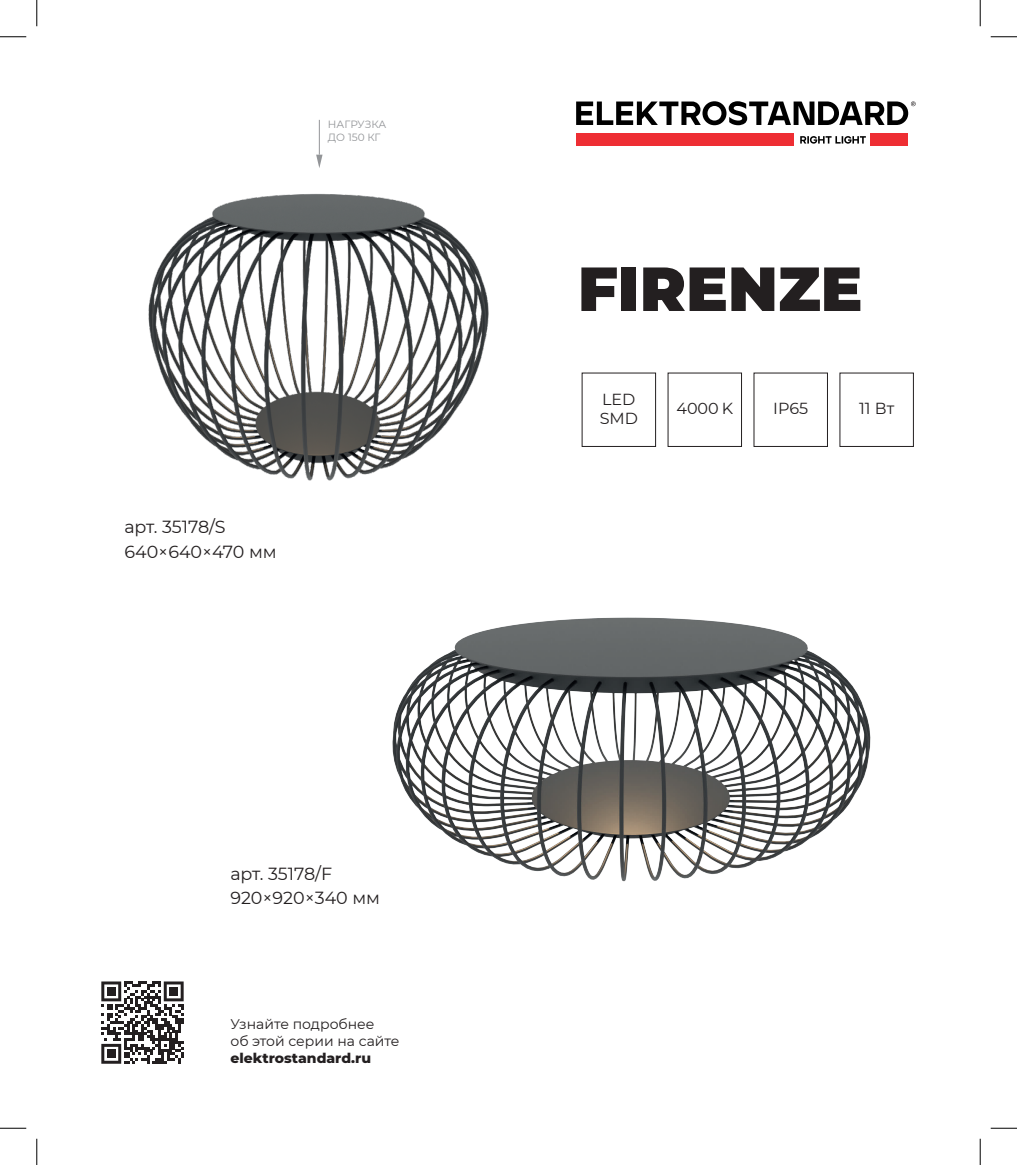
<style>
.page{position:relative;width:1017px;height:1165px;background:#fff}
.page>*{position:absolute;margin:0;border:0;box-sizing:border-box;transform-origin:0 0}
.t1{font:900 62.12px "Montserrat";color:#231f20}
.t2{font:17.5px "Montserrat";color:#231f20}
.t3{font:15.92px "Montserrat";color:#231f20}
.t4{font:14px/16.8px "Montserrat";color:#231f20}
.t5{font:800 14px "Montserrat";color:#231f20}
.t6{font:10.5px/12.6px "Montserrat";color:#939598}
</style>
<div class="page">
<svg style="left:800px;top:136px;width:65px;height:8px"></svg>
<svg style="left:576px;top:101px;width:339px;height:24px"></svg>
<div style="left:576px;top:134px;width:217px;height:12px;background:#ee2e33"></div>
<div style="left:869px;top:134px;width:38px;height:12px;background:#ee2e33"></div>
<img style="left:392px;top:617px;width:479px;height:265px">
<img style="left:148px;top:193px;width:341px;height:288px">
<hr style="left:319px;top:120px;width:1px;height:35px;background:#939598">
<svg style="left:316px;top:155px;width:6px;height:13px"></svg>
<svg style="left:101px;top:981px;width:82px;height:83px"></svg>
<div style="left:107px;top:987px;width:8px;height:9px;background:#231f20"></div>
<div style="left:169px;top:987px;width:9px;height:9px;background:#231f20"></div>
<div style="left:107px;top:1049px;width:8px;height:9px;background:#231f20"></div>
<svg style="left:0;top:36px;width:26px;height:1px"></svg>
<svg style="left:990px;top:36px;width:26px;height:1px"></svg>
<svg style="left:0;top:1128px;width:26px;height:1px"></svg>
<svg style="left:990px;top:1128px;width:26px;height:1px"></svg>
<svg style="left:36px;top:0;width:1px;height:26px"></svg>
<svg style="left:36px;top:1139px;width:1px;height:26px"></svg>
<svg style="left:979px;top:0;width:1px;height:26px"></svg>
<svg style="left:979px;top:1139px;width:1px;height:26px"></svg>
<p class="t6" style="left:328px;top:118px;width:60px">НАГРУЗКА<br>ДО 150 КГ</p>
<p class="t2" style="left:124px;top:515px;width:102px">арт. 35178/S</p>
<p class="t2" style="left:124px;top:539px;width:154px">640×640×470 мм</p>
<p class="t2" style="left:230px;top:861px;width:103px">арт. 35178/F</p>
<p class="t2" style="left:230px;top:886px;width:151px">920×920×340 мм</p>
<p class="t4" style="left:230px;top:1015px;width:170px">Узнайте подробнее<br>об этой серии на сайте</p>
<p class="t5" style="left:230px;top:1047px;width:142px">elektrostandard.ru</p>
<p class="t1" style="left:577px;top:242px;width:286px">FIRENZE</p>
<p class="t3" style="left:602px;top:388px;width:35px">LED</p>
<p class="t3" style="left:599px;top:408px;width:40px">SMD</p>
<p class="t3" style="left:676px;top:398px;width:58px">4000 K</p>
<p class="t3" style="left:772px;top:398px;width:37px">IP65</p>
<p class="t3" style="left:858px;top:398px;width:37px">11 Вт</p>
</div>
